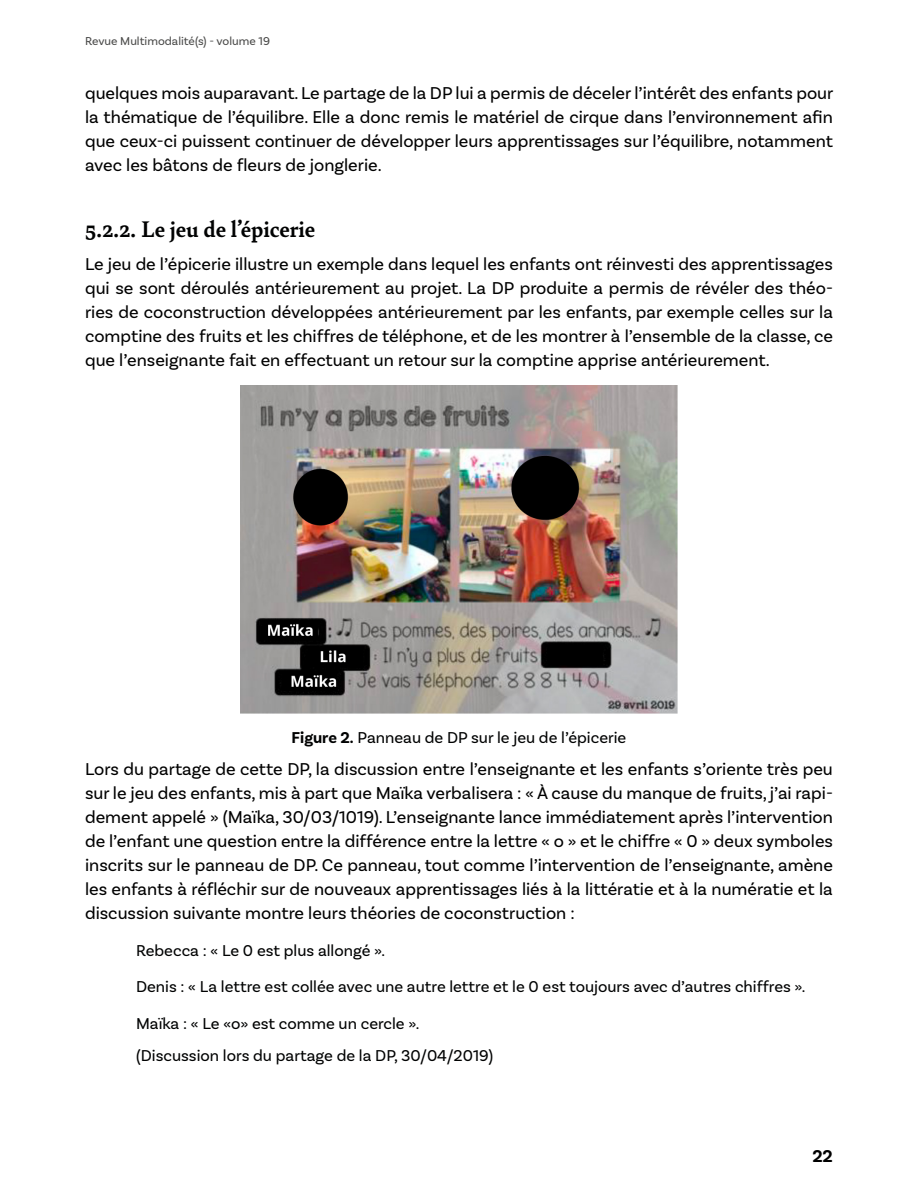
<style>
.page{position:relative;width:918px;height:1188px;background:#fff}
.page>*{position:absolute;margin:0;border:0;box-sizing:border-box;transform-origin:0 0}
.t1{font:700 24px "Bely";color:#010202}
.t2{font:18px/24px "Basic Sans";color:#000;text-align:justify}
.t3{font:700 18px "Basic Sans";color:#000}
.t4{font:16.5px/32.5px "Basic Sans";color:#010202}
.t5{font:12px "Basic Sans";color:#4a4a49}
.s1{font-weight:700}
</style>
<div class="page">
<img style="left:240px;top:385px;width:438px;height:328px">
<p class="t5" style="left:85px;top:33px;width:186px">Revue Multimodalité(s) - volume 19</p>
<p class="t2" style="left:85px;top:80px;width:750px">quelques mois auparavant. Le partage de la DP lui a permis de déceler l’intérêt des enfants pour la thématique de l’équilibre. Elle a donc remis le matériel de cirque dans l’environnement afin que ceux-ci puissent continuer de développer leurs apprentissages sur l’équilibre, notamment avec les bâtons de fleurs de jonglerie.</p>
<h1 class="t1" style="left:85px;top:212px;width:232px">5.2.2. Le jeu de l’épicerie</h1>
<p class="t2" style="left:85px;top:251px;width:749px">Le jeu de l’épicerie illustre un exemple dans lequel les enfants ont réinvesti des apprentissages qui se sont déroulés antérieurement au projet. La DP produite a permis de révéler des théo&shy;ries de coconstruction développées antérieurement par les enfants, par exemple celles sur la comptine des fruits et les chiffres de téléphone, et de les montrer à l’ensemble de la classe, ce que l’enseignante fait en effectuant un retour sur la comptine apprise antérieurement.</p>
<p class="t4" style="left:292px;top:721px;width:336px"><span class="s1">Figure 2.</span> Panneau de DP sur le jeu de l’épicerie</p>
<p class="t2" style="left:85px;top:757px;width:750px">Lors du partage de cette DP, la discussion entre l’enseignante et les enfants s’oriente très peu sur le jeu des enfants, mis à part que Maïka verbalisera : « À cause du manque de fruits, j’ai rapi&shy;dement appelé » (Maïka, 30/03/1019). L’enseignante lance immédiatement après l’intervention de l’enfant une question entre la différence entre la lettre « o » et le chiffre « 0 » deux symboles inscrits sur le panneau de DP. Ce panneau, tout comme l’intervention de l’enseignante, amène les enfants à réfléchir sur de nouveaux apprentissages liés à la littératie et à la numératie et la discussion suivante montre leurs théories de coconstruction :</p>
<p class="t4" style="left:136px;top:934px;width:251px">Rebecca : « Le 0 est plus allongé ».</p>
<p class="t4" style="left:136px;top:970px;width:671px">Denis : « La lettre est collée avec une autre lettre et le 0 est toujours avec d’autres chiffres ».</p>
<p class="t4" style="left:136px;top:1007px;width:359px">Maïka : « Le «o» est comme un cercle ». (Discussion lors du partage de la DP, 30/04/2019)</p>
<p class="t3" style="left:812px;top:1145px;width:22px">22</p>
</div>
